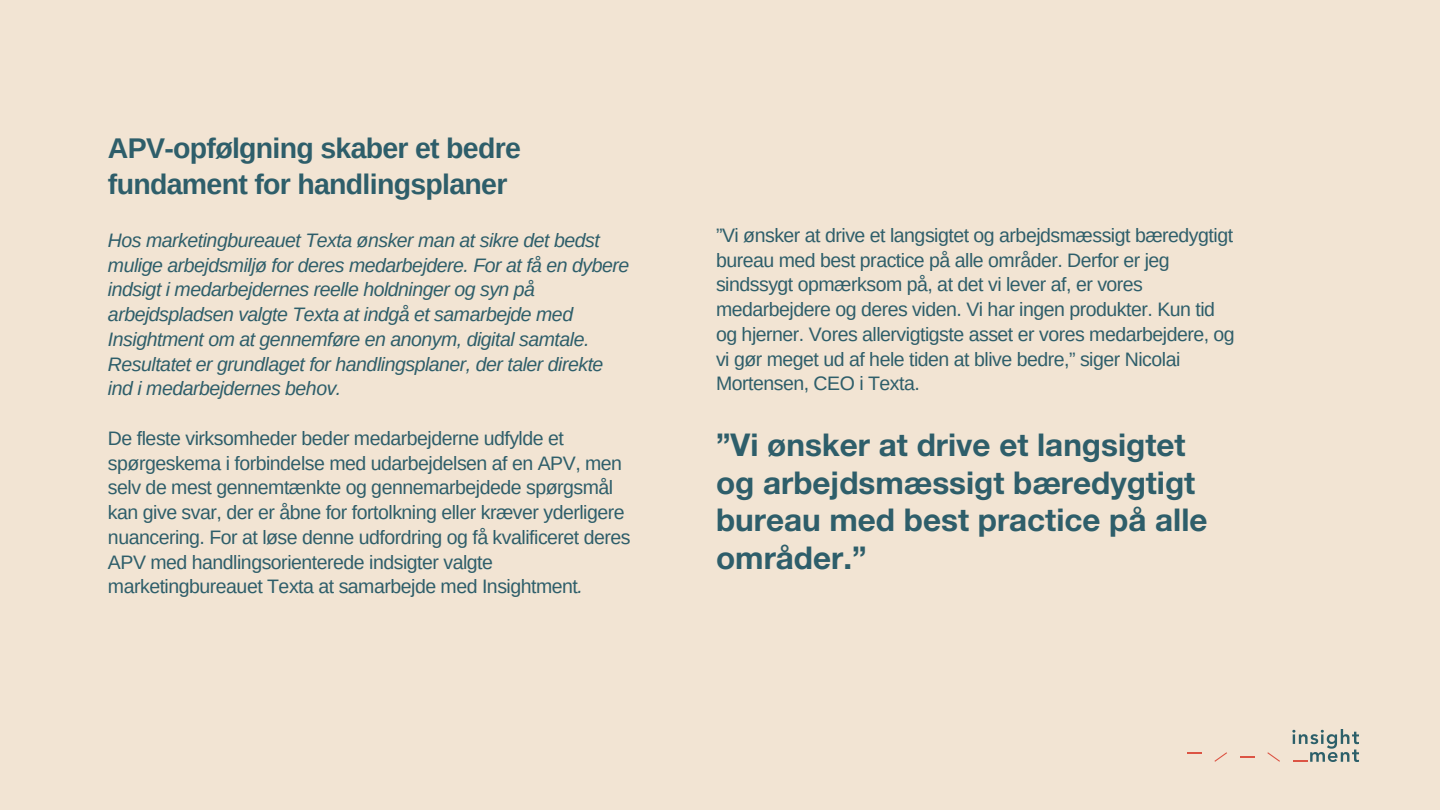
<style>
.page{position:relative;width:1440px;height:810px;background:#f2e4d3}
.page>*{position:absolute;margin:0;border:0;box-sizing:border-box;transform-origin:0 0}
.t1{font:700 31.4px/37.5px "Helvetica Neue LT Std";color:#2e5e6a}
.t2{font:700 28.5px/36px "Arimo";letter-spacing:-.025em;color:#2e5e6a}
.t3{font:19.5px/24.8px "Arimo";letter-spacing:-.025em;color:#2e5e6a}
.t4{font:italic 19.5px/24.8px "Arimo";letter-spacing:-.025em;color:#2e5e6a}
.s1{font-style:italic}
</style>
<div class="page">
<svg style="left:1292px;top:729px;width:67px;height:33px"></svg>
<svg style="left:1214px;top:752px;width:13px;height:10px"></svg>
<svg style="left:1267px;top:752px;width:13px;height:10px"></svg>
<svg style="left:1240px;top:756px;width:15px;height:2px"></svg>
<svg style="left:1187px;top:752px;width:15px;height:1px"></svg>
<h2 class="t2" style="left:108px;top:130px;width:415px">APV-opfølgning skaber et bedre fundament for handlingsplaner</h2>
<p class="t4" style="left:108px;top:228px;width:523px">Hos marketingbureauet Texta ønsker man at sikre det bedst mulige arbejdsmiljø for deres medarbejdere. For at få en dybere indsigt i medarbejdernes reelle holdninger og syn på arbejdspladsen valgte Texta at indgå et samarbejde med Insightment om at gennemføre en anonym, digital samtale.<br>Resultatet er grundlaget for handlingsplaner, der taler direkte ind i medarbejdernes behov.</p>
<p class="t3" style="left:108px;top:426px;width:524px">De fleste virksomheder beder medarbejderne udfylde et spørgeskema i forbindelse med udarbejdelsen af en APV, men selv de mest gennemtænkte og gennemarbejdede spørgsmål kan give svar, der er åbne for fortolkning eller kræver yderligere nuancering. For at løse denne udfordring og få kvalificeret deres APV med handlingsorienterede indsigter valgte marketingbureauet Texta at samarbejde med Insightment<span class="s1">.</span></p>
<p class="t3" style="left:716px;top:223px;width:520px">”Vi ønsker at drive et langsigtet og arbejdsmæssigt bæredygtigt bureau med best practice på alle områder. Derfor er jeg sindssygt opmærksom på, at det vi lever af, er vores medarbejdere og deres viden. Vi har ingen produkter. Kun tid og hjerner. Vores allervigtigste asset er vores medarbejdere, og vi gør meget ud af hele tiden at blive bedre,” siger Nicolai Mortensen, CEO i Texta.</p>
<h1 class="t1" style="left:716px;top:431px;width:493px">”Vi ønsker at drive et langsigtet og arbejdsmæssigt bæredygtigt bureau med best practice på alle områder.”</h1>
</div>
